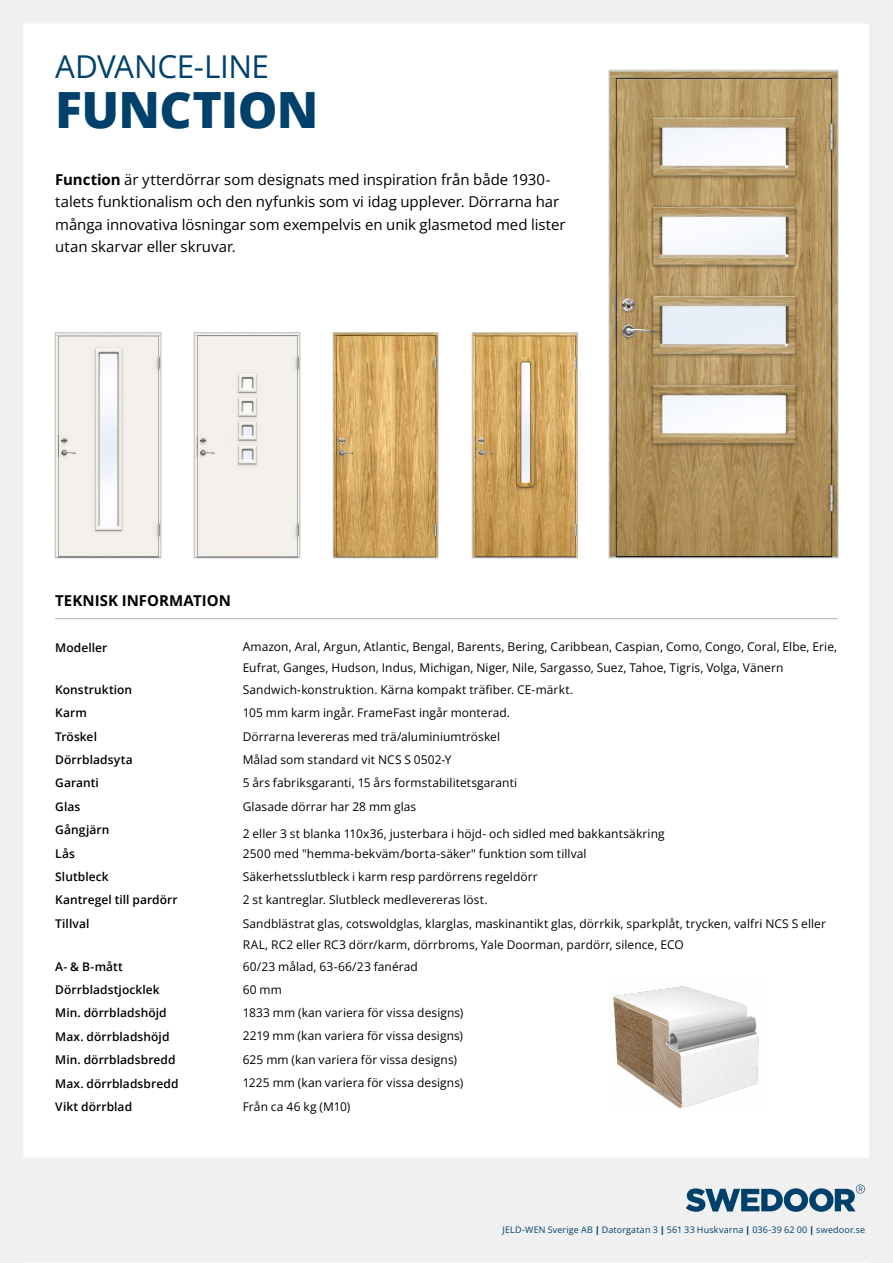
<style>
.page{position:relative;width:893px;height:1263px;background:#fff}
.page>*{position:absolute;margin:0;border:0;box-sizing:border-box;transform-origin:0 0}
.t1{font:800 49.95px "Open Sans";letter-spacing:-.015em;color:#00416b}
.t2{font:31.5px "Open Sans";letter-spacing:-.015em;color:#00416b}
.t3{font:15px/22.5px "Open Sans";letter-spacing:-.005em;color:#000}
.t4{font:700 15px "Open Sans";letter-spacing:.005em;color:#000}
.t5{font:12px/21px "Open Sans";letter-spacing:.005em;color:#000}
.t6{font:600 12px "Open Sans";letter-spacing:.005em;color:#000}
.t7{font:9px "Open Sans";letter-spacing:.015em;color:#00416b}
.s1{font-weight:700}
.s2{font-weight:800}
</style>
<div class="page">
<div style="left:0;top:0;width:893px;height:23px;background:#f0f0f1"></div>
<div style="left:869px;top:0;width:24px;height:1263px;background:#f0f0f1"></div>
<div style="left:0;top:0;width:23px;height:1263px;background:#f0f0f1"></div>
<div style="left:0;top:1157px;width:893px;height:105px;background:#f0f0f1"></div>
<svg style="left:686px;top:1184px;width:179px;height:28px"></svg>
<img style="left:611px;top:72px;width:225px;height:484px">
<div style="left:609px;top:70px;width:229px;height:488px;border:1px solid #bbbdbe"></div>
<img style="left:474px;top:335px;width:102px;height:221px">
<div style="left:472px;top:333px;width:106px;height:225px;border:1px solid #bbbdbe"></div>
<img style="left:57px;top:335px;width:102px;height:221px">
<div style="left:55px;top:333px;width:106px;height:225px;border:1px solid #bbbdbe"></div>
<img style="left:196px;top:335px;width:102px;height:221px">
<div style="left:194px;top:333px;width:106px;height:225px;border:1px solid #bbbdbe"></div>
<img style="left:335px;top:335px;width:101px;height:221px">
<div style="left:333px;top:333px;width:105px;height:225px;border:1px solid #bbbdbe"></div>
<hr style="left:55px;top:618px;width:783px;height:1px;background:#a9b8a8">
<img style="left:613px;top:986px;width:146px;height:123px">
<h2 class="t2" style="left:55px;top:45px;width:215px">ADVANCE-LINE</h2>
<h1 class="t1" style="left:55px;top:72px;width:265px">FUNCTION</h1>
<p class="t3" style="left:55px;top:168px;width:512px"><span class="s1">Function</span> är ytterdörrar som designats med inspiration från både 1930- talets funktionalism och den nyfunkis som vi idag upplever. Dörrarna har många innovativa lösningar som exempelvis en unik glasmetod med lister utan skarvar eller skruvar.</p>
<p class="t4" style="left:55px;top:590px;width:177px">TEKNISK INFORMATION</p>
<p class="t6" style="left:55px;top:639px;width:54px">Modeller</p>
<p class="t5" style="left:243px;top:636px;width:596px">Amazon, Aral, Argun, Atlantic, Bengal, Barents, Bering, Caribbean, Caspian, Como, Congo, Coral, Elbe, Erie,<br>Eufrat, Ganges, Hudson, Indus, Michigan, Niger, Nile, Sargasso, Suez, Tahoe, Tigris, Volga, Vänern</p>
<p class="t6" style="left:55px;top:681px;width:78px">Konstruktion</p>
<p class="t5" style="left:243px;top:679px;width:332px">Sandwich-konstruktion. Kärna kompakt träfiber. CE-märkt.</p>
<p class="t6" style="left:55px;top:705px;width:33px">Karm</p>
<p class="t5" style="left:243px;top:701px;width:269px">105 mm karm ingår. FrameFast ingår monterad.</p>
<p class="t6" style="left:55px;top:728px;width:43px">Tröskel</p>
<p class="t5" style="left:243px;top:725px;width:259px">Dörrarna levereras med trä/aluminiumtröskel</p>
<p class="t6" style="left:55px;top:751px;width:79px">Dörrbladsyta</p>
<p class="t5" style="left:243px;top:749px;width:210px">Målad som standard vit NCS S 0502-Y</p>
<p class="t6" style="left:55px;top:775px;width:45px">Garanti</p>
<p class="t5" style="left:243px;top:772px;width:276px">5 års fabriksgaranti, 15 års formstabilitetsgaranti</p>
<p class="t6" style="left:55px;top:798px;width:27px">Glas</p>
<p class="t5" style="left:243px;top:796px;width:175px">Glasade dörrar har 28 mm glas</p>
<p class="t6" style="left:55px;top:821px;width:56px">Gångjärn</p>
<p class="t5" style="left:243px;top:823px;width:423px">2 eller 3 st blanka 110x36, justerbara i höjd- och sidled med bakkantsäkring</p>
<p class="t6" style="left:55px;top:845px;width:21px">Lås</p>
<p class="t5" style="left:243px;top:842px;width:345px">2500 med "hemma-bekväm/borta-säker" funktion som tillval</p>
<p class="t6" style="left:55px;top:868px;width:55px">Slutbleck</p>
<p class="t5" style="left:243px;top:866px;width:297px">Säkerhetsslutbleck i karm resp pardörrens regeldörr</p>
<p class="t6" style="left:55px;top:892px;width:124px">Kantregel till pardörr</p>
<p class="t5" style="left:243px;top:889px;width:246px">2 st kantreglar. Slutbleck medlevereras löst.</p>
<p class="t6" style="left:55px;top:915px;width:36px">Tillval</p>
<p class="t5" style="left:243px;top:912px;width:585px">Sandblästrat glas, cotswoldglas, klarglas, maskinantikt glas, dörrkik, sparkplåt, trycken, valfri NCS S eller<br>RAL, RC2 eller RC3 dörr/karm, dörrbroms, Yale Doorman, pardörr, silence, ECO</p>
<p class="t6" style="left:55px;top:958px;width:69px">A- &amp; B-mått</p>
<p class="t5" style="left:243px;top:955px;width:177px">60/23 målad, 63-66/23 fanérad</p>
<p class="t6" style="left:55px;top:981px;width:106px">Dörrbladstjocklek</p>
<p class="t5" style="left:243px;top:979px;width:41px">60 mm</p>
<p class="t6" style="left:55px;top:1005px;width:113px">Min. dörrbladshöjd</p>
<p class="t5" style="left:243px;top:1002px;width:222px">1833 mm (kan variera för vissa designs)</p>
<p class="t6" style="left:55px;top:1028px;width:116px">Max. dörrbladshöjd</p>
<p class="t5" style="left:243px;top:1025px;width:222px">2219 mm (kan variera för vissa designs)</p>
<p class="t6" style="left:55px;top:1052px;width:122px">Min. dörrbladsbredd</p>
<p class="t5" style="left:243px;top:1048px;width:216px">625 mm (kan variera för vissa designs)</p>
<p class="t6" style="left:55px;top:1075px;width:125px">Max. dörrbladsbredd</p>
<p class="t5" style="left:243px;top:1072px;width:222px">1225 mm (kan variera för vissa designs)</p>
<p class="t6" style="left:55px;top:1098px;width:78px">Vikt dörrblad</p>
<p class="t5" style="left:243px;top:1096px;width:109px">Från ca 46 kg (M10)</p>
<p class="t7" style="left:503px;top:1223px;width:364px">JELD-WEN Sverige AB <span class="s2">|</span> Datorgatan 3 <span class="s2">|</span> 561 33 Huskvarna <span class="s2">|</span> 036-39 62 00 <span class="s2">|</span> swedoor.se</p>
</div>
